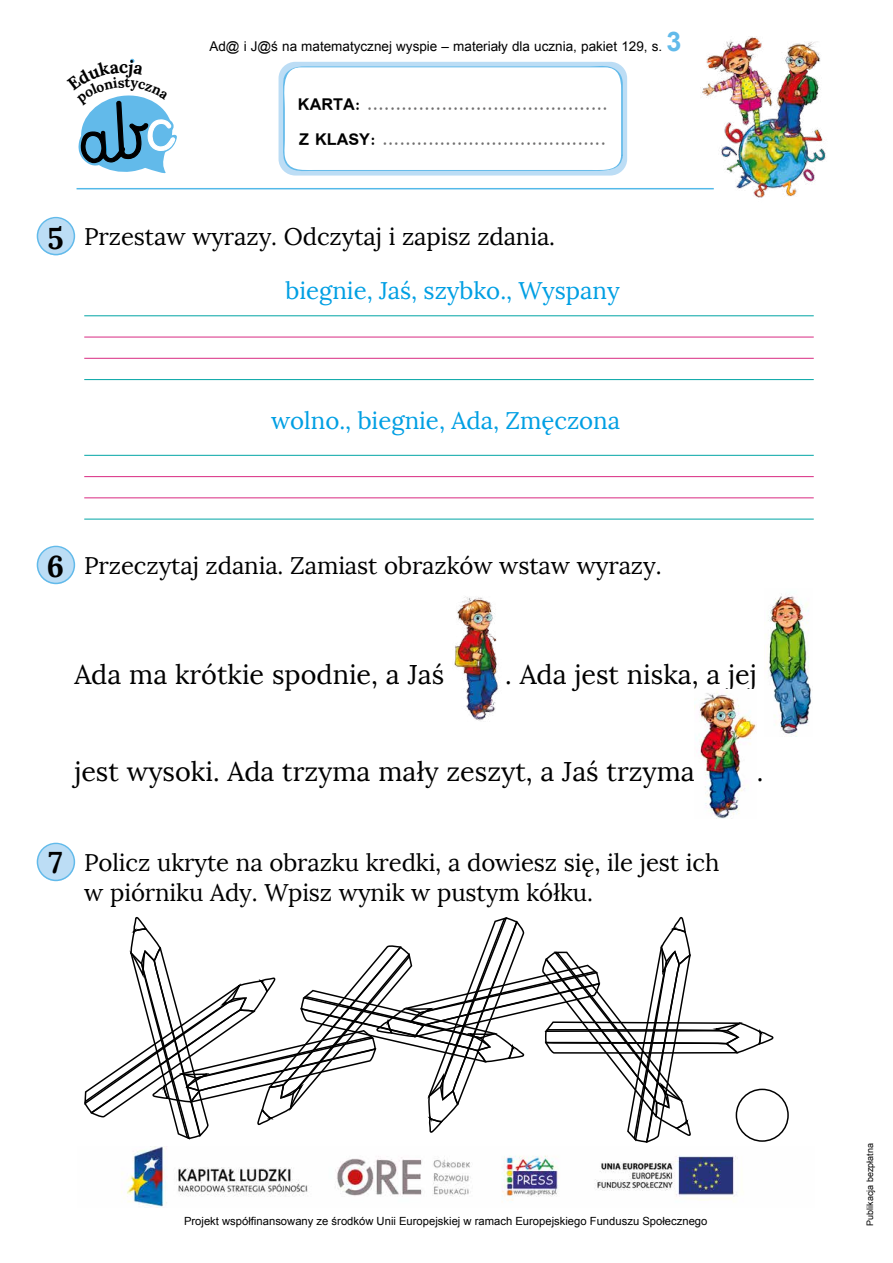
<style>
.page{position:relative;width:893px;height:1263px;background:#fff}
.page>*{position:absolute;margin:0;border:0;box-sizing:border-box;transform-origin:0 0}
.t1{font:700 30px "Lora";color:#000}
.t2{font:27px "Lora";color:#000}
.t3{font:24px/30px "Lora";letter-spacing:-.005em;color:#000}
.t4{font:24px "Lora";color:#009fe3}
.t5{font:700 18px/35.2px "Simplified Arabic";color:#706f6f}
.t6{font:700 17.55px "Lora";color:#000}
.t7{font:700 13.95px "Lora";color:#000}
.t8{font:13.5px "Arial";color:#000}
.t9{font:11.25px "Arial";color:#000}
.t10{font:9px "Arial";color:#000}
.s1{font-weight:700;font-size:27px;color:#62baea}
.s2{color:#000}
</style>
<div class="page">
<hr style="left:77px;top:188px;width:637px;height:1px;background:#53b9e9">
<div style="left:279px;top:62px;width:348px;height:114px;background:#bcddf5;border-radius:17px"></div>
<svg style="left:280px;top:65px;width:343px;height:107px;background:#f8fbfe"></svg>
<img style="left:701px;top:37px;width:125px;height:161px">
<img style="left:454px;top:596px;width:45px;height:125px">
<img style="left:768px;top:594px;width:44px;height:141px">
<img style="left:696px;top:691px;width:61px;height:128px">
<svg style="left:37px;top:546px;width:38px;height:38px"></svg>
<svg style="left:37px;top:843px;width:38px;height:38px"></svg>
<hr style="left:84px;top:315px;width:730px;height:1px;background:#00a5a5">
<hr style="left:84px;top:379px;width:730px;height:1px;background:#00a5a5">
<hr style="left:84px;top:336px;width:730px;height:2px;background:#dd4290">
<hr style="left:84px;top:358px;width:730px;height:1px;background:#dd4290">
<hr style="left:84px;top:455px;width:730px;height:1px;background:#00a5a5">
<hr style="left:84px;top:519px;width:730px;height:1px;background:#00a5a5">
<hr style="left:84px;top:476px;width:730px;height:1px;background:#dd4290">
<hr style="left:84px;top:497px;width:730px;height:1px;background:#dd4290">
<svg style="left:84px;top:917px;width:691px;height:291px"></svg>
<div style="left:736px;top:1089px;width:53px;height:53px;border:2px solid #000;border-radius:50%"></div>
<svg style="left:37px;top:217px;width:39px;height:38px"></svg>
<svg style="left:78px;top:59px;width:99px;height:115px"></svg>
<p class="t8" style="left:209px;top:37px;width:473px">Ad@ i J@ś na matematycznej wyspie – materiały dla ucznia, pakiet 129, s. <span class="s1">3</span></p>
<p class="t6" style="left:119px;top:55px;width:11px">c</p>
<p class="t5" style="left:298px;top:87px;width:311px"><span class="s2">KARTA:</span> ..........................................<br><span class="s2">Z KLASY:</span> .......................................</p>
<p class="t1" style="left:47px;top:218px;width:18px">5</p>
<p class="t3" style="left:84px;top:221px;width:472px">Przestaw wyrazy. Odczytaj i zapisz zdania.</p>
<p class="t7" style="left:116px;top:227px;width:9px">a</p>
<p class="t4" style="left:285px;top:275px;width:336px">biegnie, Jaś, szybko., Wyspany</p>
<p class="t4" style="left:271px;top:405px;width:350px">wolno., biegnie, Ada, Zmęczona</p>
<p class="t1" style="left:47px;top:547px;width:19px">6</p>
<p class="t3" style="left:84px;top:550px;width:579px">Przeczytaj zdania. Zamiast obrazków wstaw wyrazy.</p>
<p class="t6" style="left:115px;top:552px;width:11px">c</p>
<p class="t2" style="left:74px;top:657px;width:371px">Ada ma krótkie spodnie, a Jaś</p>
<p class="t2" style="left:505px;top:657px;width:253px">. Ada jest niska, a jej</p>
<p class="t2" style="left:74px;top:755px;width:622px">jest wysoki. Ada trzyma mały zeszyt, a Jaś trzyma</p>
<p class="t2" style="left:757px;top:755px;width:8px">.</p>
<p class="t1" style="left:48px;top:843px;width:16px">7</p>
<p class="t3" style="left:84px;top:847px;width:637px">Policz ukryte na obrazku kredki, a dowiesz się, ile jest ich w piórniku Ady. Wpisz wynik w pustym kółku.</p>
<p class="t9" style="left:184px;top:1213px;width:525px">Projekt współfinansowany ze środków Unii Europejskiej w ramach Europejskiego Funduszu Społecznego</p>
<p class="t10" style="left:864px;top:1226px;width:84px;rotate:-90deg">Publikacja bezpłatna</p>
</div>
